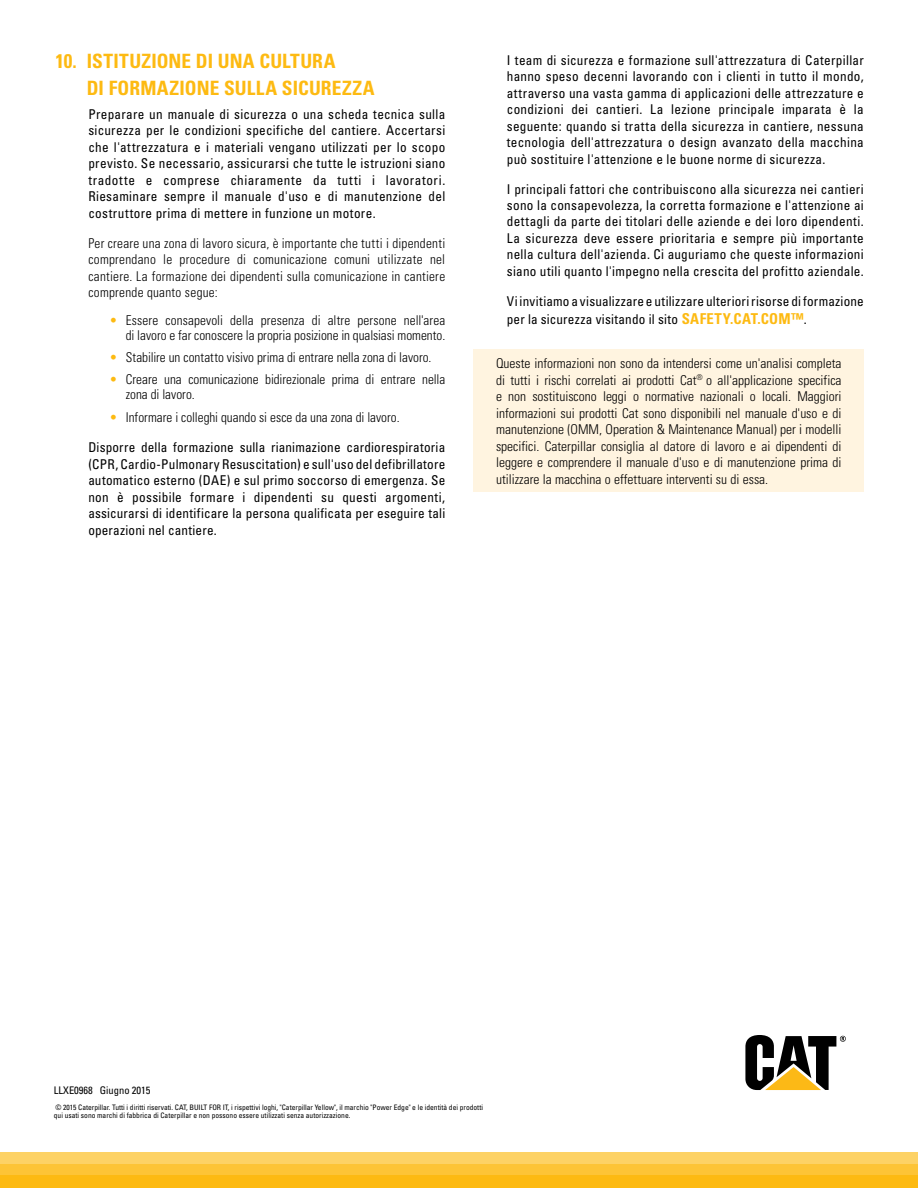
<style>
.page{position:relative;width:918px;height:1188px;background:#fff}
.page>*{position:absolute;margin:0;border:0;box-sizing:border-box;transform-origin:0 0}
.t1{font:700 condensed 19.65px/27px "Univers LT Std";letter-spacing:.01em;color:#fdba12}
.t2{font:condensed 13.5px/16.5px "Univers LT Std";letter-spacing:.02em;color:#000;text-align:justify}
.t3{font:300 condensed 13.5px/16.5px "Univers LT Std";color:#000;text-align:justify}
.t4{font:condensed 10.5px "Univers LT Std";color:#000}
.t5{font:condensed 7.5px/7.8px "Univers LT Std";color:#000}
.s1{color:#fdba12}
.s2{font-weight:700;font-size:15px;color:#fdba12}
</style>
<div class="page">
<div style="left:474px;top:349px;width:390px;height:143px;background:#fff4e0"></div>
<div style="left:0;top:1164px;width:918px;height:11px;background:#fdc436"></div>
<div style="left:0;top:1175px;width:918px;height:13px;background:#fdba12"></div>
<div style="left:0;top:1152px;width:918px;height:12px;background:#fdd265"></div>
<svg style="left:745px;top:1035px;width:101px;height:55px"></svg>
<h1 class="t1" style="left:87px;top:48px;width:289px;text-indent:-32px">10. ISTITUZIONE DI UNA CULTURA<br>DI FORMAZIONE SULLA SICUREZZA</h1>
<p class="t2" style="left:88px;top:105px;width:359px">Preparare un manuale di sicurezza o una scheda tecnica sulla sicurezza per le condizioni specifiche del cantiere. Accertarsi che l'attrezzatura e i materiali vengano utilizzati per lo scopo previsto. Se necessario, assicurarsi che tutte le istruzioni siano tradotte e comprese chiaramente da tutti i lavoratori.<br>Riesaminare sempre il manuale d'uso e di manutenzione del costruttore prima di mettere in funzione un motore.</p>
<p class="t3" style="left:88px;top:235px;width:358px">Per creare una zona di lavoro sicura, è importante che tutti i dipendenti comprendano le procedure di comunicazione comuni utilizzate nel cantiere. La formazione dei dipendenti sulla comunicazione in cantiere comprende quanto segue:</p>
<p class="t3" style="left:109px;top:313px;width:338px;line-height:15px;text-align:right"><span class="s1">•</span> Essere consapevoli della presenza di altre persone nell'area di lavoro e far conoscere la propria posizione in qualsiasi momento.</p>
<p class="t3" style="left:109px;top:349px;width:324px"><span class="s1">•</span> Stabilire un contatto visivo prima di entrare nella zona di lavoro.</p>
<p class="t3" style="left:126px;top:372px;width:321px;line-height:15px;text-indent:-16px"><span class="s1">•</span> Creare una comunicazione bidirezionale prima di entrare nella zona di lavoro.</p>
<p class="t3" style="left:109px;top:409px;width:292px"><span class="s1">•</span> Informare i colleghi quando si esce da una zona di lavoro.</p>
<p class="t2" style="left:88px;top:439px;width:359px">Disporre della formazione sulla rianimazione cardiorespiratoria (CPR, Cardio-Pulmonary Resuscitation) e sull'uso del defibrillatore automatico esterno (DAE) e sul primo soccorso di emergenza. Se non è possibile formare i dipendenti su questi argomenti, assicurarsi di identificare la persona qualificata per eseguire tali operazioni nel cantiere.</p>
<p class="t2" style="left:507px;top:51px;width:359px">I team di sicurezza e formazione sull'attrezzatura di Caterpillar hanno speso decenni lavorando con i clienti in tutto il mondo, attraverso una vasta gamma di applicazioni delle attrezzature e condizioni dei cantieri. La lezione principale imparata è la seguente: quando si tratta della sicurezza in cantiere, nessuna tecnologia dell'attrezzatura o design avanzato della macchina può sostituire l'attenzione e le buone norme di sicurezza.</p>
<p class="t2" style="left:507px;top:180px;width:358px">I principali fattori che contribuiscono alla sicurezza nei cantieri sono la consapevolezza, la corretta formazione e l'attenzione ai dettagli da parte dei titolari delle aziende e dei loro dipendenti.<br>La sicurezza deve essere prioritaria e sempre più importante nella cultura dell'azienda. Ci auguriamo che queste informazioni siano utili quanto l'impegno nella crescita del profitto aziendale.</p>
<p class="t2" style="left:507px;top:292px;width:358px;line-height:18px">Vi invitiamo a visualizzare e utilizzare ulteriori risorse di formazione per la sicurezza visitando il sito <span class="s2">SAFETY.CAT.COM™</span>.</p>
<p class="t3" style="left:496px;top:355px;width:347px">Queste informazioni non sono da intendersi come un'analisi completa di tutti i rischi correlati ai prodotti Cat<sup>®</sup> o all'applicazione specifica e non sostituiscono leggi o normative nazionali o locali. Maggiori informazioni sui prodotti Cat sono disponibili nel manuale d'uso e di manutenzione (OMM, Operation &amp; Maintenance Manual) per i modelli specifici. Caterpillar consiglia al datore di lavoro e ai dipendenti di leggere e comprendere il manuale d'uso e di manutenzione prima di utilizzare la macchina o effettuare interventi su di essa.</p>
<p class="t4" style="left:54px;top:1084px;width:98px">LLXE0968 Giugno 2015</p>
<p class="t5" style="left:54px;top:1103px;width:431px">© 2015 Caterpillar. Tutti i diritti riservati. CAT, BUILT FOR IT, i rispettivi loghi, "Caterpillar Yellow", il marchio "Power Edge" e le identità dei prodotti qui usati sono marchi di fabbrica di Caterpillar e non possono essere utilizzati senza autorizzazione.</p>
</div>
